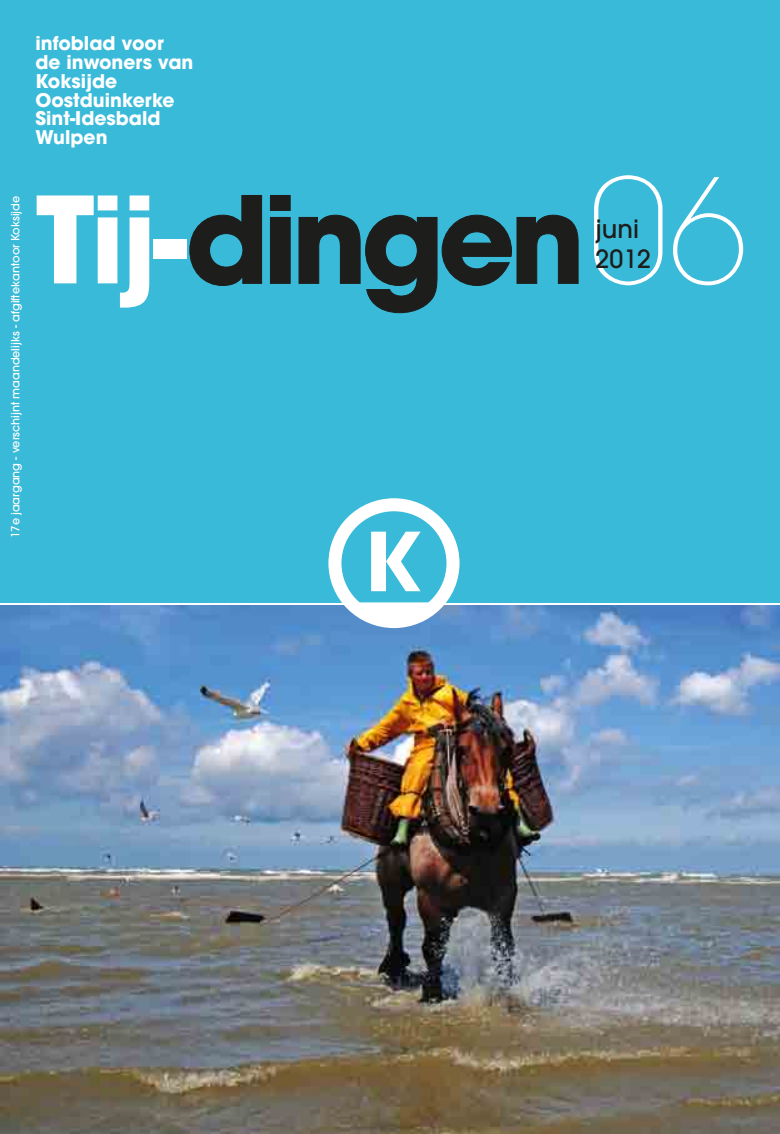
<style>
.page{position:relative;width:780px;height:1134px;background:#fff}
.page>*{position:absolute;margin:0;border:0;box-sizing:border-box;transform-origin:0 0}
.t1{font:200 143.75px "Avant Garde";color:#fff}
.t2{font:700 118.75px "Avant Garde";letter-spacing:-.045em;color:#1d1d1b}
.t3{font:500 25px/30px "Avant Garde";color:#1d1d1b}
.t4{font:700 18.75px/18.8px "Avant Garde";color:#fff}
.t5{font:500 11.25px "Avant Garde";color:#fff}
.s1{color:#fff}
</style>
<div class="page">
<div style="left:0;top:0;width:780px;height:602px;background:#3abad9"></div>
<img style="left:0;top:606px;width:780px;height:528px">
<svg style="left:189px;top:195px;width:73px;height:91px"></svg>
<svg style="left:270px;top:195px;width:21px;height:89px"></svg>
<svg style="left:298px;top:215px;width:280px;height:98px"></svg>
<svg style="left:328px;top:498px;width:131px;height:130px"></svg>
<p class="t4" style="left:35px;top:34px;width:159px">infoblad voor de inwoners van<br>Koksijde<br>Oostduinkerke<br>Sint-Idesbald<br>Wulpen</p>
<p class="t5" style="left:8px;top:538px;width:344px;rotate:-90deg">17e jaargang - verschijnt maandelijks - afgiftekantoor Koksijde</p>
<h2 class="t2" style="left:35px;top:163px;width:551px"><span class="s1">tij-</span>dingen</h2>
<h1 class="t1" style="left:588px;top:147px;width:161px">06</h1>
<h3 class="t3" style="left:595px;top:214px;width:57px">juni<br>2012</h3>
</div>
